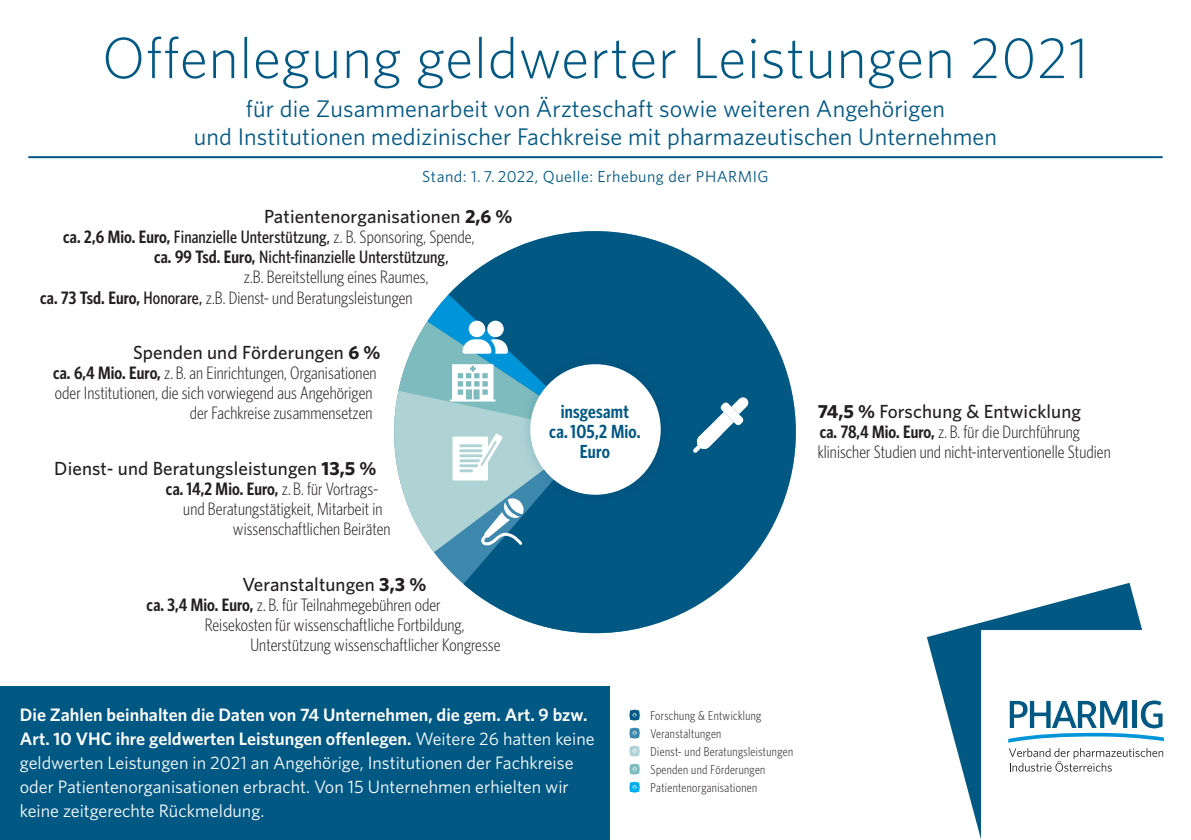
<style>
.page{position:relative;width:1191px;height:840px;background:#fff}
.page>*{position:absolute;margin:0;border:0;box-sizing:border-box;transform-origin:0 0}
.t1{font:300 58px "Whitney HTF";letter-spacing:.01em;color:#005883}
.t2{font:24px/28px "Whitney HTF";letter-spacing:.005em;color:#005883;text-align:center}
.t3{font:500 19px "Whitney HTF";letter-spacing:.005em;color:#231f20}
.t4{font:600 condensed 19px/20px "Whitney HTF";letter-spacing:.01em;color:#005883;text-align:center}
.t5{font:300 condensed 18px/20px "Whitney HTF";letter-spacing:.005em;color:#231f20}
.t6{font:18px/24px "Whitney HTF";color:#fff}
.t7{font:500 condensed 18px "Whitney HTF";letter-spacing:.005em;color:#231f20}
.t8{font:600 condensed 18px "Whitney HTF";letter-spacing:.005em;color:#231f20}
.t9{font:16px "Whitney HTF";letter-spacing:.03em;color:#005883}
.t10{font:300 condensed 13px "Whitney HTF";letter-spacing:.03em;color:#231f20}
.s1{font-weight:700}
.s2{font-weight:600}
.s3{font-weight:300}
.s4{font-weight:500}
.s5{color:#005883}
.s6{color:#3e88ae}
.s7{color:#afd3d5}
.s8{color:#7ebbbe}
.s9{color:#00aeef}
</style>
<div class="page">
<svg style="left:459px;top:231px;width:337px;height:403px;fill:#005883"></svg>
<svg style="left:400px;top:480px;width:194px;height:110px"></svg>
<svg style="left:926px;top:582px;width:216px;height:257px"></svg>
<img style="left:519px;top:353px;width:152px;height:152px">
<img style="left:519px;top:480px;width:48px;height:8px">
<div style="left:530px;top:364px;width:130px;height:130px;background:#fff;border-radius:50%"></div>
<svg style="left:481px;top:497px;width:43px;height:48px"></svg>
<hr style="left:28px;top:156px;width:1134px;height:2px;background:#005883">
<div style="left:981px;top:629px;width:210px;height:210px;background:#fff"></div>
<svg style="left:1008px;top:700px;width:155px;height:71px"></svg>
<div style="left:0;top:686px;width:609px;height:153px;background:#005883"></div>
<svg style="left:693px;top:396px;width:56px;height:57px"></svg>
<svg style="left:394px;top:284px;width:200px;height:196px"></svg>
<h1 class="t1" style="left:102px;top:24px;width:988px">Offenlegung geldwerter Leistungen 2021</h1>
<h2 class="t2" style="left:194px;top:94px;width:804px">für die Zusammenarbeit von Ärzteschaft sowie weiteren Angehörigen<br>und Institutionen medizinischer Fachkreise mit pharmazeutischen Unternehmen</h2>
<p class="t9" style="left:422px;top:167px;width:348px">Stand: 1. 7. 2022, Quelle: Erhebung der PHARMIG</p>
<p class="t3" style="left:264px;top:205px;width:250px">Patientenorganisationen <span class="s1">2,6 %</span></p>
<p class="t7" style="left:63px;top:227px;width:413px"><span class="s2">ca. 2,6 Mio. Euro,</span> Finanzielle Unterstützung, <span class="s3">z. B. Sponsoring, Spende,</span></p>
<p class="t7" style="left:154px;top:247px;width:296px"><span class="s2">ca. 99 Tsd. Euro,</span> Nicht-finanzielle Unterstützung,</p>
<p class="t5" style="left:244px;top:267px;width:186px">z.B. Bereitstellung eines Raumes,</p>
<p class="t5" style="left:40px;top:287px;width:374px"><span class="s2">ca. 73 Tsd. Euro,</span> <span class="s4">Honorare,</span> z.B. Dienst- und Beratungsleistungen</p>
<p class="t3" style="left:133px;top:341px;width:249px">Spenden und Förderungen <span class="s1">6 %</span></p>
<p class="t5" style="left:53px;top:362px;width:325px;text-align:right"><span class="s2">ca. 6,4 Mio. Euro,</span> z. B. an Einrichtungen, Organisationen oder Institutionen, die sich vorwiegend aus Angehörigen der Fachkreise zusammensetzen</p>
<p class="t3" style="left:54px;top:456px;width:324px">Dienst- und Beratungsleistungen <span class="s1">13,5 %</span></p>
<p class="t8" style="left:166px;top:478px;width:214px">ca. 14,2 Mio. Euro, <span class="s3">z. B. für Vortrags-</span></p>
<p class="t5" style="left:183px;top:498px;width:201px">und Beratungstätigkeit, Mitarbeit in</p>
<p class="t5" style="left:233px;top:518px;width:159px">wissenschaftlichen Beiräten</p>
<p class="t3" style="left:242px;top:572px;width:185px">Veranstaltungen <span class="s1">3,3 %</span></p>
<p class="t5" style="left:147px;top:594px;width:295px"><span class="s2">ca. 3,4 Mio. Euro,</span> z. B. für Teilnahmegebühren oder</p>
<p class="t5" style="left:205px;top:614px;width:261px">Reisekosten für wissenschaftliche Fortbildung,</p>
<p class="t5" style="left:250px;top:634px;width:252px">Unterstützung wissenschaftlicher Kongresse</p>
<p class="t4" style="left:549px;top:400px;width:93px">insgesamt ca. 105,2 Mio.<br>Euro</p>
<p class="t6" style="left:20px;top:702px;width:576px"><span class="s2">Die Zahlen beinhalten die Daten von 74 Unternehmen, die gem. Art. 9 bzw.<br>Art. 10 VHC ihre geldwerten Leistungen offenlegen.</span> Weitere 26 hatten keine geldwerten Leistungen in 2021 an Angehörige, Institutionen der Fachkreise oder Patientenorgani sationen erbracht. Von 15 Unternehmen erhielten wir keine zeitgerechte Rückmeldung.</p>
<p class="t10" style="left:632px;top:707px;width:130px"><span class="s5">•</span> Forschung &amp; Entwicklung</p>
<p class="t10" style="left:632px;top:725px;width:90px"><span class="s6">•</span> Veranstaltungen</p>
<p class="t10" style="left:632px;top:743px;width:162px"><span class="s7">•</span> Dienst- und Beratungsleistungen</p>
<p class="t10" style="left:632px;top:761px;width:134px"><span class="s8">•</span> Spenden und Förderungen</p>
<p class="t10" style="left:632px;top:779px;width:126px"><span class="s9">•</span> Patientenorganisationen</p>
<p class="t3" style="left:817px;top:399px;width:265px"><span class="s1">74,5 %</span> Forschung &amp; Entwicklung</p>
<p class="t5" style="left:817px;top:421px;width:294px"><span class="s2">ca. 78,4 Mio. Euro,</span> z. B. für die Durchführung klinischer Studien und nicht-interventionelle Studien</p>
</div>
